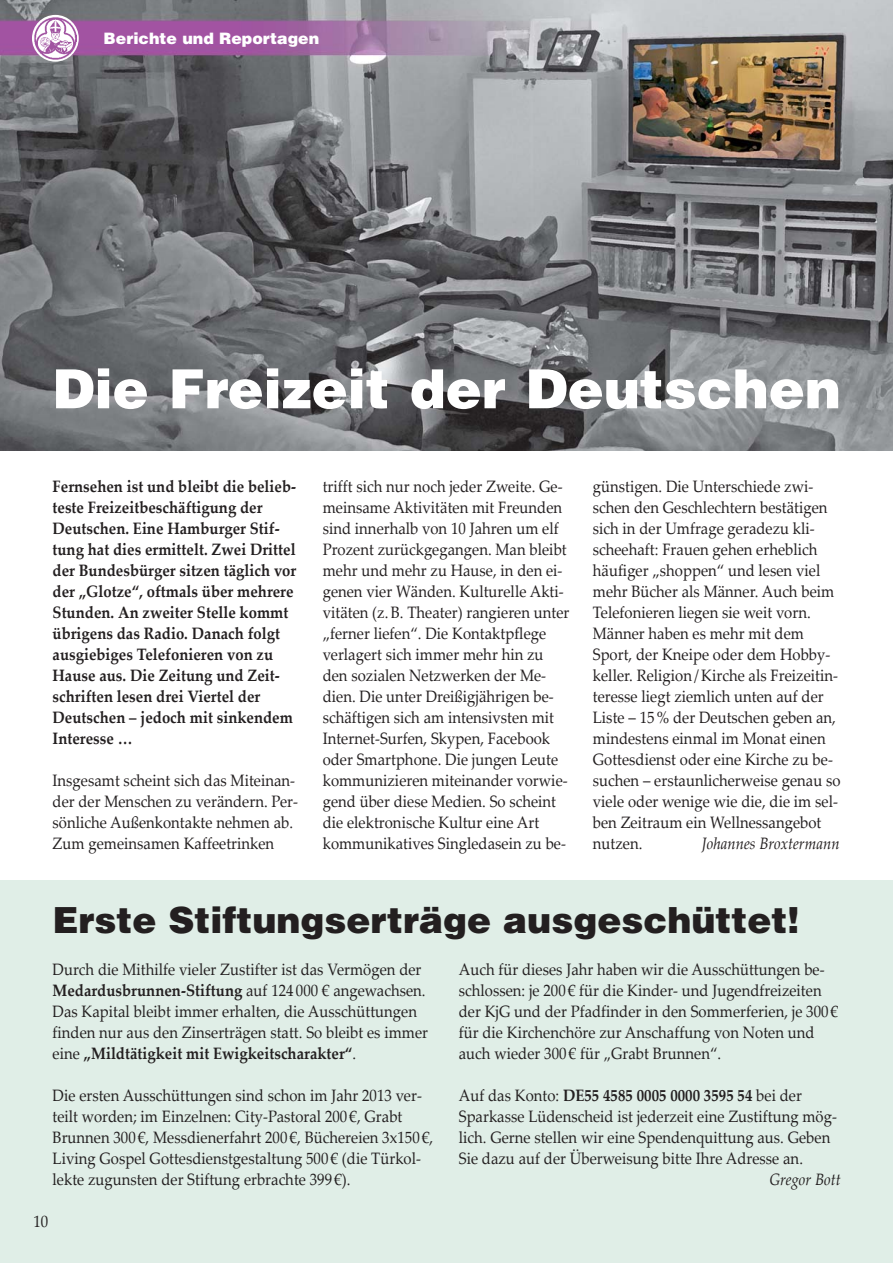
<style>
.page{position:relative;width:893px;height:1263px;background:#fff}
.page>*{position:absolute;margin:0;border:0;box-sizing:border-box;transform-origin:0 0}
.t1{font:900 54px "Helvetica";color:#fff}
.t2{font:900 36px "Helvetica";color:#231f20}
.t3{font:16.5px/21px "Palatino Linotype";color:#231f20;scale:.9 1}
.t4{font:700 16.5px/21px "Palatino Linotype";color:#231f20;scale:.9 1}
.t5{font:italic 16.5px "Palatino Linotype";color:#231f20;scale:.9 1}
.t6{font:900 15.75px "Helvetica";color:#fff}
.s1{font-weight:700}
</style>
<div class="page">
<div style="left:0;top:880px;width:892px;height:383px;background:#e0eee7"></div>
<img style="left:0;top:0;width:892px;height:450px">
<svg style="left:32px;top:15px;width:47px;height:47px"></svg>
<img style="left:34px;top:17px;width:43px;height:43px">
<p class="t6" style="left:104px;top:32px;width:217px">Berichte und Reportagen</p>
<h1 class="t1" style="left:53px;top:369px;width:789px">Die Freizeit der Deutschen</h1>
<p class="t4" style="left:53px;top:478px;width:272px">Fernsehen ist und bleibt die belieb&shy;teste Freizeitbeschäftigung der<br>Deutschen. Eine Hamburger Stif&shy;tung hat dies ermittelt. Zwei Drittel der Bundesbürger sitzen täglich vor der „Glotze“, oftmals über mehrere<br>Stunden. An zweiter Stelle kommt übrigens das Radio. Danach folgt ausgiebiges Telefonieren von zu<br>Hause aus. Die Zeitung und Zeit&shy;schriften lesen drei Viertel der<br>Deutschen – jedoch mit sinkendem<br>Interesse …</p>
<p class="t3" style="left:53px;top:772px;width:274px">Insgesamt scheint sich das Miteinan&shy;der der Menschen zu verändern. Per&shy;sönliche Außenkontakte nehmen ab.<br>Zum gemeinsamen Kaffeetrinken</p>
<p class="t3" style="left:323px;top:478px;width:276px">trifft sich nur noch jeder Zweite. Ge&shy;meinsame Aktivitäten mit Freunden sind innerhalb von 10 Jahren um elf Prozent zurückgegangen. Man bleibt mehr und mehr zu Hause, in den ei&shy;genen vier Wänden. Kulturelle Akti&shy;vitäten (z. B. Theater) rangieren unter „ferner liefen“. Die Kontaktpflege verlagert sich immer mehr hin zu den sozialen Netzwerken der Me&shy;dien. Die unter Dreißigjährigen be&shy;schäftigen sich am intensivsten mit Internet-Surfen, Skypen, Facebook oder Smartphone. Die jungen Leute kommunizieren miteinander vorwie&shy;gend über diese Medien. So scheint die elektronische Kultur eine Art kommunikatives Singledasein zu be-</p>
<p class="t3" style="left:593px;top:478px;width:277px">günstigen. Die Unterschiede zwi&shy;schen den Geschlechtern bestätigen sich in der Umfrage geradezu kli&shy;scheehaft: Frauen gehen erheblich häufiger „shoppen“ und lesen viel mehr Bücher als Männer. Auch beim Telefonieren liegen sie weit vorn.<br>Männer haben es mehr mit dem Sport, der Kneipe oder dem Hobby&shy;keller. Religion / Kirche als Freizeitin&shy;teresse liegt ziemlich unten auf der Liste – 15 % der Deutschen geben an, mindestens einmal im Monat einen Gottesdienst oder eine Kirche zu be&shy;suchen – erstaunlicherweise genau so viele oder wenige wie die, die im sel&shy;ben Zeitraum ein Wellnessangebot nutzen.</p>
<p class="t5" style="left:701px;top:837px;width:155px">Johannes Broxtermann</p>
<h2 class="t2" style="left:53px;top:907px;width:748px">Erste Stiftungserträge ausgeschüttet!</h2>
<p class="t3" style="left:53px;top:961px;width:419px">Durch die Mithilfe vieler Zustifter ist das Vermögen der <span class="s1">Medardusbrunnen-Stiftung</span> auf 124 000 € angewachsen.<br>Das Kapital bleibt immer erhalten, die Ausschüttungen finden nur aus den Zinserträgen statt. So bleibt es immer eine <span class="s1">„Mildtätigkeit mit Ewigkeitscharakter“</span>.</p>
<p class="t3" style="left:53px;top:1087px;width:424px">Die ersten Ausschüttungen sind schon im Jahr 2013 ver&shy;teilt worden; im Einzelnen: City-Pastoral 200 €, Grabt Brunnen 300 €, Messdienerfahrt 200 €, Büchereien 3x150 €, Living Gospel Gottesdienstgestaltung 500 € (die Türkol&shy;lekte zugunsten der Stiftung erbrachte 399 €).</p>
<p class="t3" style="left:33px;top:1213px;width:18px">10</p>
<p class="t3" style="left:459px;top:961px;width:423px">Auch für dieses Jahr haben wir die Ausschüttungen be&shy;schlossen: je 200 € für die Kinder- und Jugendfreizeiten der KjG und der Pfadfinder in den Sommerferien, je 300 € für die Kirchenchöre zur Anschaffung von Noten und auch wieder 300 € für „Grabt Brunnen“.</p>
<p class="t3" style="left:459px;top:1087px;width:421px">Auf das Konto: <span class="s1">DE55 4585 0005 0000 3595 54</span> bei der Sparkasse Lüdenscheid ist jederzeit eine Zustiftung mög&shy;lich. Gerne stellen wir eine Spendenquittung aus. Geben Sie dazu auf der Überweisung bitte Ihre Adresse an.</p>
<p class="t5" style="left:769px;top:1173px;width:81px">Gregor Bott</p>
</div>
